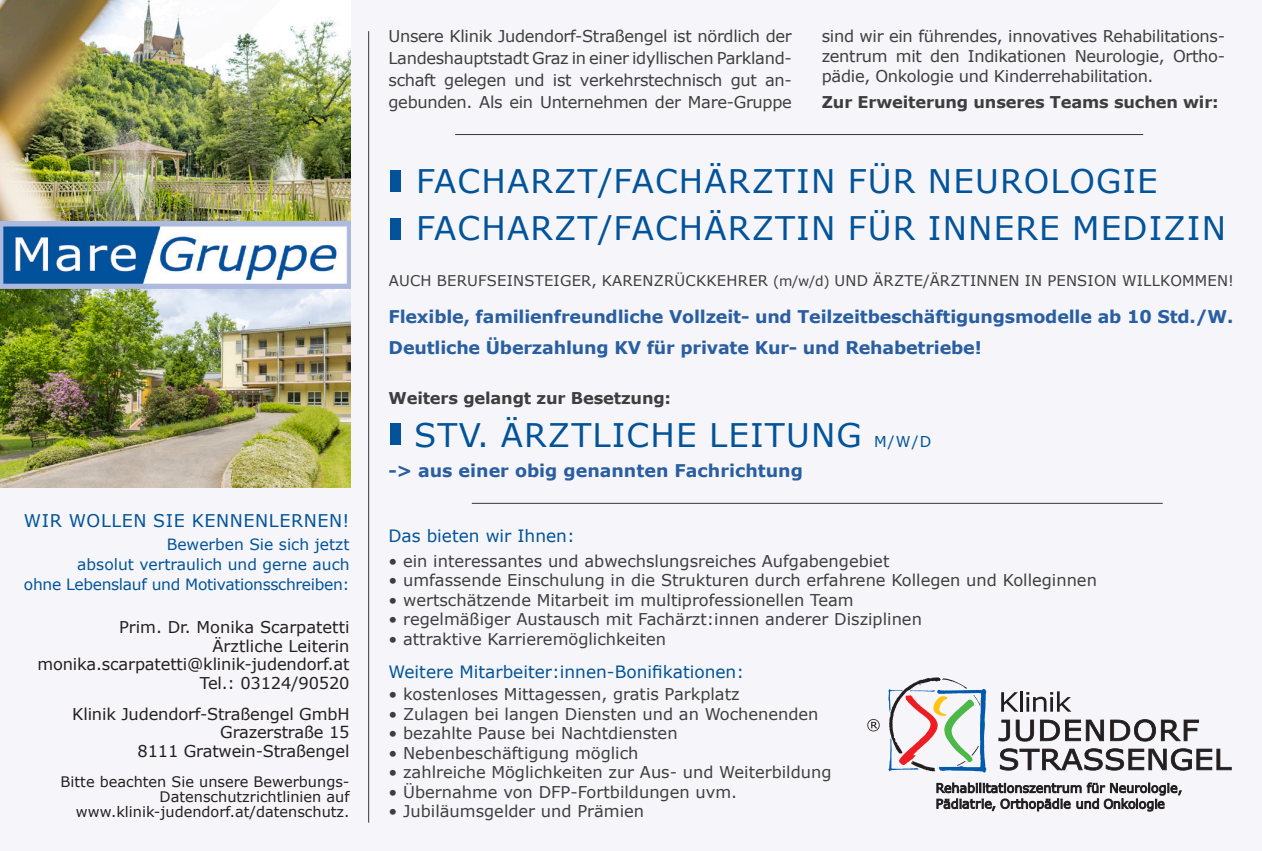
<style>
.page{position:relative;width:1262px;height:851px;background:#fff}
.page>*{position:absolute;margin:0;border:0;box-sizing:border-box;transform-origin:0 0}
.t1{font:32.5px "Verdana";letter-spacing:.035em;color:#025399}
.t2{font:700 17.5px "Verdana";letter-spacing:-.01em;color:#295ea1}
.t3{font:17.5px "Verdana";letter-spacing:.035em;color:#025399}
.t4{font:17px "Verdana";color:#025399}
.t5{font:16.25px/21.8px "Verdana";color:#3e3e3f;text-align:justify}
.t6{font:16.25px "Verdana";letter-spacing:-.01em;color:#231f20}
.t7{font:700 16.25px "Verdana";letter-spacing:-.01em;color:#3e3e3f}
.t8{font:15.5px "Verdana";color:#025399}
.t9{font:15.5px "Verdana";letter-spacing:-.02em;color:#025399}
.t10{font:14.75px "Verdana";letter-spacing:.015em;color:#3e3e3f}
.t11{font:14.5px "Verdana";color:#231f20}
.s1{font-size:13.75px}
.s2{font-size:15px}
</style>
<div class="page">
<div style="left:0;top:0;width:1261px;height:850px;background:#f6f6fa"></div>
<hr style="left:368px;top:31px;width:1px;height:791px;background:#333739">
<img style="left:0;top:289px;width:350px;height:198px">
<img style="left:0;top:0;width:350px;height:221px">
<hr style="left:472px;top:503px;width:690px;height:1px;background:#333739">
<hr style="left:455px;top:134px;width:688px;height:1px;background:#333739">
<svg style="left:999px;top:748px;width:232px;height:22px"></svg>
<svg style="left:998px;top:719px;width:106px;height:22px"></svg>
<svg style="left:1110px;top:719px;width:88px;height:22px"></svg>
<svg style="left:1001px;top:692px;width:17px;height:19px"></svg>
<hr style="left:1019px;top:691px;width:3px;height:20px;background:#231f20">
<svg style="left:1026px;top:691px;width:45px;height:20px"></svg>
<svg style="left:936px;top:782px;width:245px;height:29px"></svg>
<svg style="left:888px;top:677px;width:98px;height:95px"></svg>
<svg style="left:867px;top:719px;width:12px;height:12px"></svg>
<img style="left:0;top:221px;width:350px;height:68px">
<div style="left:390px;top:170px;width:11px;height:22px;background:#025399"></div>
<div style="left:390px;top:218px;width:11px;height:21px;background:#025399"></div>
<div style="left:390px;top:423px;width:11px;height:22px;background:#025399"></div>
<p class="t3" style="left:24px;top:508px;width:327px">WIR WOLLEN SIE KENNENLERNEN!</p>
<p class="t8" style="left:167px;top:533px;width:184px">Bewerben Sie sich jetzt</p>
<p class="t8" style="left:77px;top:553px;width:274px">absolut vertraulich und gerne auch</p>
<p class="t9" style="left:24px;top:573px;width:327px">ohne Lebenslauf und Motivationsschreiben:</p>
<p class="t6" style="left:119px;top:616px;width:232px">Prim. Dr. Monika Scarpatetti</p>
<p class="t6" style="left:212px;top:634px;width:139px">Ärztliche Leiterin</p>
<p class="t6" style="left:37px;top:653px;width:314px">monika.scarpatetti@klinik-judendorf.at</p>
<p class="t6" style="left:200px;top:671px;width:151px">Tel.: 03124/90520</p>
<p class="t6" style="left:72px;top:702px;width:279px">Klinik Judendorf-Straßengel GmbH</p>
<p class="t6" style="left:220px;top:721px;width:131px">Grazerstraße 15</p>
<p class="t6" style="left:137px;top:739px;width:213px">8111 Gratwein-Straßengel</p>
<p class="t11" style="left:61px;top:771px;width:290px">Bitte beachten Sie unsere Bewerbungs-</p>
<p class="t11" style="left:160px;top:786px;width:191px">Datenschutzrichtlinien auf</p>
<p class="t11" style="left:76px;top:801px;width:275px">www.klinik-judendorf.at/datenschutz.</p>
<p class="t5" style="left:388px;top:25px;width:405px">Unsere Klinik Judendorf-Straßengel ist nördlich der Landeshauptstadt Graz in einer idyllischen Parkland&shy;schaft gelegen und ist verkehrstechnisch gut an&shy;gebunden. Als ein Unternehmen der Mare-Gruppe</p>
<p class="t5" style="left:821px;top:26px;width:405px;line-height:20px">sind wir ein führendes, innovatives Rehabilitations&shy;zentrum mit den Indikationen Neurologie, Ortho&shy;pädie, Onkologie und Kinderrehabilitation.</p>
<p class="t7" style="left:821px;top:90px;width:398px">Zur Erweiterung unseres Teams suchen wir:</p>
<p class="t1" style="left:416px;top:158px;width:743px">FACHARZT/FACHÄRZTIN FÜR NEUROLOGIE</p>
<p class="t1" style="left:416px;top:206px;width:811px">FACHARZT/FACHÄRZTIN FÜR INNERE MEDIZIN</p>
<p class="t10" style="left:389px;top:271px;width:846px">AUCH BERUFSEINSTEIGER, KARENZRÜCKKEHRER <span class="s1">(m/w/d)</span> UND ÄRZTE/ÄRZTINNEN IN PENSION WILLKOMMEN!</p>
<p class="t2" style="left:388px;top:304px;width:846px">Flexible, familienfreundliche Vollzeit- und Teilzeitbeschäftigungsmodelle ab 10 Std./W.</p>
<p class="t2" style="left:388px;top:335px;width:594px">Deutliche Überzahlung KV für private Kur- und Rehabetriebe!</p>
<p class="t7" style="left:388px;top:386px;width:284px">Weiters gelangt zur Besetzung:</p>
<p class="t1" style="left:414px;top:413px;width:518px">STV. ÄRZTLICHE LEITUNG <span class="s2">M/W/D</span></p>
<p class="t2" style="left:388px;top:458px;width:416px">-&gt; aus einer obig genannten Fachrichtung</p>
<p class="t4" style="left:388px;top:524px;width:188px">Das bieten wir Ihnen:</p>
<p class="t5" style="left:388px;top:549px;width:502px">• ein interessantes und abwechslungsreiches Aufgabengebiet</p>
<p class="t5" style="left:388px;top:569px;width:710px">• umfassende Einschulung in die Strukturen durch erfahrene Kollegen und Kolleginnen</p>
<p class="t5" style="left:388px;top:588px;width:466px">• wertschätzende Mitarbeit im multiprofessionellen Team</p>
<p class="t5" style="left:388px;top:608px;width:535px">• regelmäßiger Austausch mit Fachärzt:innen anderer Disziplinen</p>
<p class="t5" style="left:388px;top:627px;width:279px">• attraktive Karrieremöglichkeiten</p>
<p class="t4" style="left:388px;top:660px;width:357px">Weitere Mitarbeiter:innen-Bonifikationen:</p>
<p class="t5" style="left:388px;top:683px;width:352px">• kostenloses Mittagessen, gratis Parkplatz</p>
<p class="t5" style="left:388px;top:702px;width:431px">• Zulagen bei langen Diensten und an Wochenenden</p>
<p class="t5" style="left:388px;top:722px;width:290px">• bezahlte Pause bei Nachtdiensten</p>
<p class="t5" style="left:388px;top:741px;width:251px">• Nebenbeschäftigung möglich</p>
<p class="t5" style="left:388px;top:761px;width:444px">• zahlreiche Möglichkeiten zur Aus- und Weiterbildung</p>
<p class="t5" style="left:388px;top:780px;width:350px">• Übernahme von DFP-Fortbildungen uvm.</p>
<p class="t5" style="left:388px;top:800px;width:257px">• Jubiläumsgelder und Prämien</p>
</div>
